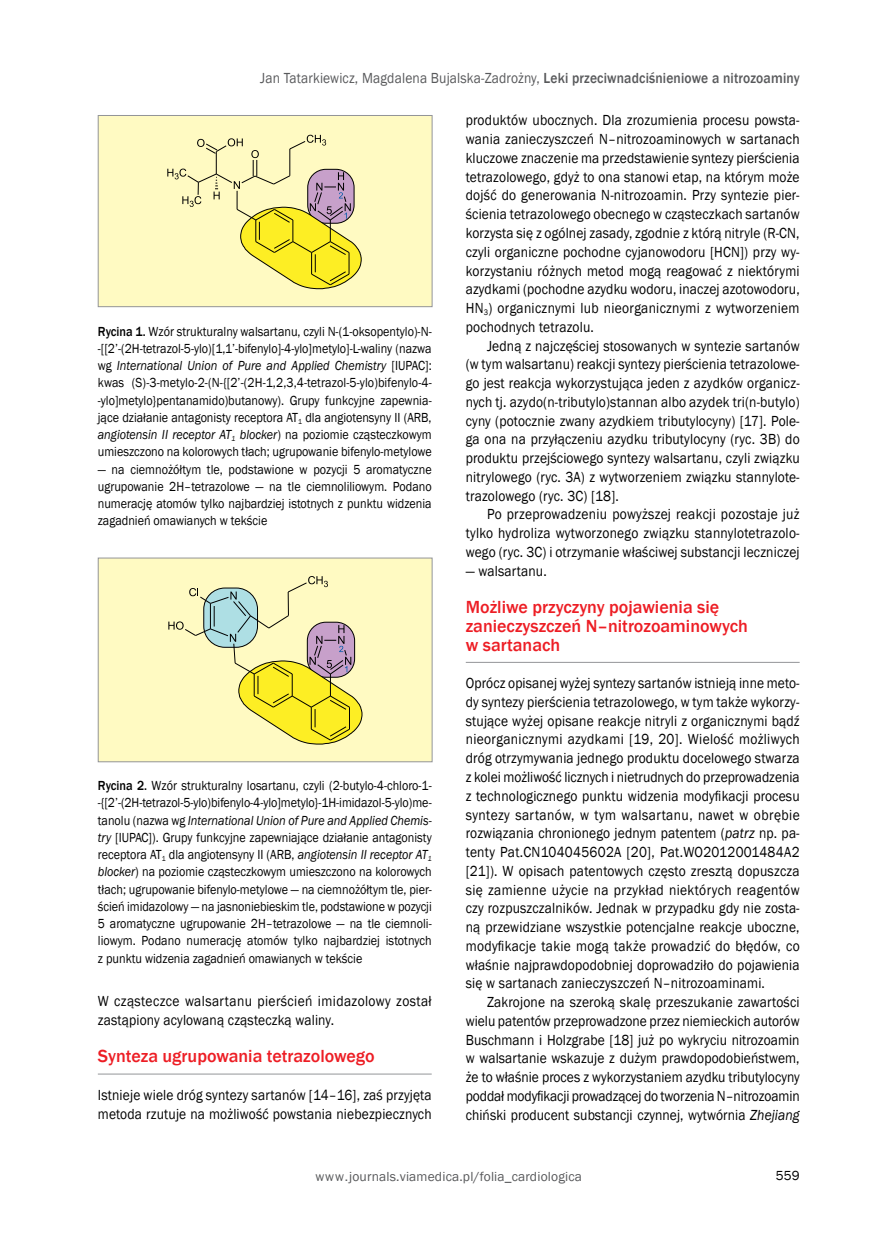
<style>
.page{position:relative;width:872px;height:1234px;background:#fff}
.page>*{position:absolute;margin:0;border:0;box-sizing:border-box;transform-origin:0 0}
.t1{font:500 18px/18.8px "Franklin Gothic";color:#ed1d24}
.t2{font:15px/18.8px "Franklin Gothic";letter-spacing:.01em;color:#000;text-align:justify;scale:.9 1}
.t3{font:15px/18.8px "Franklin Gothic";letter-spacing:.03em;color:#000;scale:.9 1}
.t4{font:15px "Franklin Gothic";letter-spacing:.01em;color:#58595b;scale:.9 1}
.t5{font:13.5px/17.2px "Franklin Gothic";color:#000;text-align:justify;scale:.9 1}
.t6{font:13.5px "Franklin Gothic";letter-spacing:.01em;color:#58595b}
.t7{font:13.5px "Franklin Gothic";color:#000}
.s1{font-weight:500}
.s2{font-style:italic}
</style>
<div class="page">
<div style="left:98px;top:115px;width:334px;height:191px;background:#fffac2"></div>
<div style="left:98px;top:115px;width:334px;height:192px;border:1px solid #939598"></div>
<svg style="left:167px;top:135px;width:195px;height:154px"></svg>
<div style="left:98px;top:558px;width:334px;height:203px;background:#fffac2"></div>
<div style="left:98px;top:557px;width:334px;height:205px;border:1px solid #939598"></div>
<svg style="left:168px;top:576px;width:195px;height:168px"></svg>
<hr style="left:466px;top:662px;width:333px;height:1px;background:#939598">
<hr style="left:98px;top:1073px;width:334px;height:1px;background:#939598">
<p class="t4" style="left:260px;top:69px;width:601px">Jan Tatarkiewicz, Magdalena Bujalska-Zadrożny, <span class="s1">Leki przeciwnadciśnieniowe a nitrozoaminy</span></p>
<p class="t5" style="left:98px;top:322px;width:372px"><span class="s1">Rycina 1.</span> Wzór strukturalny walsartanu, czyli N-(1-oksopentylo)-N‑ -[[2’-(2H-tetrazol-5-ylo)[1,1’-bifenylo]-4-ylo]metylo]-L-waliny (nazwa wg <span class="s2">International Union of Pure and Applied Chemistry</span> [IUPAC]: kwas (S)-3-metylo-2-(N-{[2’-(2H-1,2,3,4-tetrazol-5-ylo)bifenylo-4‑ -ylo]metylo}pentanamido)butanowy). Grupy funkcyjne zapewnia‑ jące działanie antagonisty receptora AT<sub>1</sub> dla angiotensyny II (ARB, <span class="s2">angiotensin II receptor AT</span><sub>1</sub> <span class="s2">blocker</span>) na poziomie cząsteczkowym umieszczono na kolorowych tłach; ugrupowanie bifenylo-metylowe</p>
<p class="t5" style="left:98px;top:460px;width:372px">— na ciemnożółtym tle, podstawione w pozycji 5 aromatyczne ugrupowanie 2H–tetrazolowe — na tle ciemnoliliowym. Podano numerację atomów tylko najbardziej istotnych z punktu widzenia zagadnień omawianych w tekście</p>
<p class="t5" style="left:98px;top:777px;width:372px"><span class="s1">Rycina 2.</span> Wzór strukturalny losartanu, czyli (2-butylo-4-chloro-1- -{[2’-(2H-tetrazol-5-ylo)bifenylo-4-ylo]metylo}-1H-imidazol-5-ylo)me‑ tanolu (nazwa wg <span class="s2">International Union of Pure and Applied Chemis&shy;try</span> [IUPAC]). Grupy funkcyjne zapewniające działanie antagonisty receptora AT<sub>1</sub> dla angiotensyny II (ARB, <span class="s2">angiotensin II receptor AT</span><sub>1 </sub><span class="s2">blocker</span>) na poziomie cząsteczkowym umieszczono na kolorowych tłach; ugrupowanie bifenylo-metylowe — na ciemnożółtym tle, pier‑ ścień imidazolowy — na jasnoniebieskim tle, podstawione w pozycji 5 aromatyczne ugrupowanie 2H–tetrazolowe — na tle ciemnoli‑ liowym. Podano numerację atomów tylko najbardziej istotnych z punktu widzenia zagadnień omawianych w tekście</p>
<p class="t3" style="left:98px;top:991px;width:372px">W cząsteczce walsartanu pierścień imidazolowy został zastąpiony acylowaną cząsteczką waliny.</p>
<p class="t1" style="left:98px;top:1046px;width:278px">Synteza ugrupowania tetrazolowego</p>
<p class="t2" style="left:98px;top:1085px;width:372px">Istnieje wiele dróg syntezy sartanów [14–16], zaś przyjęta metoda rzutuje na możliwość powstania niebezpiecznych</p>
<p class="t2" style="left:466px;top:111px;width:372px">produktów ubocznych. Dla zrozumienia procesu powsta‑ wania zanieczyszczeń N–nitrozoaminowych w sartanach kluczowe znaczenie ma przedstawienie syntezy pierścienia tetrazolowego, gdyż to ona stanowi etap, na którym może dojść do generowania N‑nitrozoamin. Przy syntezie pier‑ ścienia tetrazolowego obecnego w cząsteczkach sartanów korzysta się z ogólnej zasady, zgodnie z którą nitryle (R‑CN, czyli organiczne pochodne cyjanowodoru [HCN]) przy wy‑ korzystaniu różnych metod mogą reagować z niektórymi azydkami (pochodne azydku wodoru, inaczej azotowodoru, HN<sub>3</sub>) organicznymi lub nieorganicznymi z wytworzeniem pochodnych tetrazolu.</p>
<p class="t2" style="left:466px;top:336px;width:372px;text-indent:21px">Jedną z najczęściej stosowanych w syntezie sartanów (w tym walsartanu) reakcji syntezy pierścienia tetrazolowe‑ go jest reakcja wykorzystująca jeden z azydków organicz‑ nych tj. azydo(n‑tributylo)stannan albo azydek tri(n‑butylo) cyny (potocznie zwany azydkiem tributylocyny) [17]. Pole‑ ga ona na przyłączeniu azydku tributylocyny (ryc. 3B) do produktu przejściowego syntezy walsartanu, czyli związku nitrylowego (ryc. 3A) z wytworzeniem związku stannylote‑ trazolowego (ryc. 3C) [18].</p>
<p class="t2" style="left:466px;top:505px;width:372px;text-indent:21px">Po przeprowadzeniu powyższej reakcji pozostaje już tylko hydroliza wytworzonego związku stannylotetrazolo‑ wego (ryc. 3C) i otrzymanie właściwej substancji leczniczej</p>
<p class="t2" style="left:466px;top:561px;width:92px">— walsartanu.</p>
<p class="t1" style="left:466px;top:598px;width:284px">Możliwe przyczyny pojawienia się zanieczyszczeń N–nitrozoaminowych w sartanach</p>
<p class="t2" style="left:466px;top:674px;width:372px">Oprócz opisanej wyżej syntezy sartanów istnieją inne meto‑ dy syntezy pierścienia tetrazolowego, w tym także wykorzy‑ stujące wyżej opisane reakcje nitryli z organicznymi bądź nieorganicznymi azydkami [19, 20]. Wielość możliwych dróg otrzymywania jednego produktu docelowego stwarza z kolei możliwość licznych i nietrudnych do przeprowadzenia z technologicznego punktu widzenia modyfikacji procesu syntezy sartanów, w tym walsartanu, nawet w obrębie rozwiązania chronionego jednym patentem (<span class="s2">patrz</span> np. pa‑ tenty Pat.CN104045602A [20], Pat.WO2012001484A2 [21]). W opisach patentowych często zresztą dopuszcza się zamienne użycie na przykład niektórych reagentów czy rozpuszczalników. Jednak w przypadku gdy nie zosta‑ ną przewidziane wszystkie potencjalne reakcje uboczne, modyfikacje takie mogą także prowadzić do błędów, co właśnie najprawdopodobniej doprowadziło do pojawienia się w sartanach zanieczyszczeń N–nitrozoaminami.</p>
<p class="t2" style="left:466px;top:992px;width:372px;text-indent:21px">Zakrojone na szeroką skalę przeszukanie zawartości wielu patentów przeprowadzone przez niemieckich autorów Buschmann i Holzgrabe [18] już po wykryciu nitrozoamin w walsartanie wskazuje z dużym prawdopodobieństwem, że to właśnie proces z wykorzystaniem azydku tributylocyny poddał modyfikacji prowadzącej do tworzenia N–nitrozoamin chiński producent substancji czynnej, wytwórnia <span class="s2">Zhejiang</span></p>
<p class="t6" style="left:315px;top:1168px;width:268px">www.journals.viamedica.pl/folia_cardiologica</p>
<p class="t7" style="left:776px;top:1166px;width:25px">559</p>
</div>
